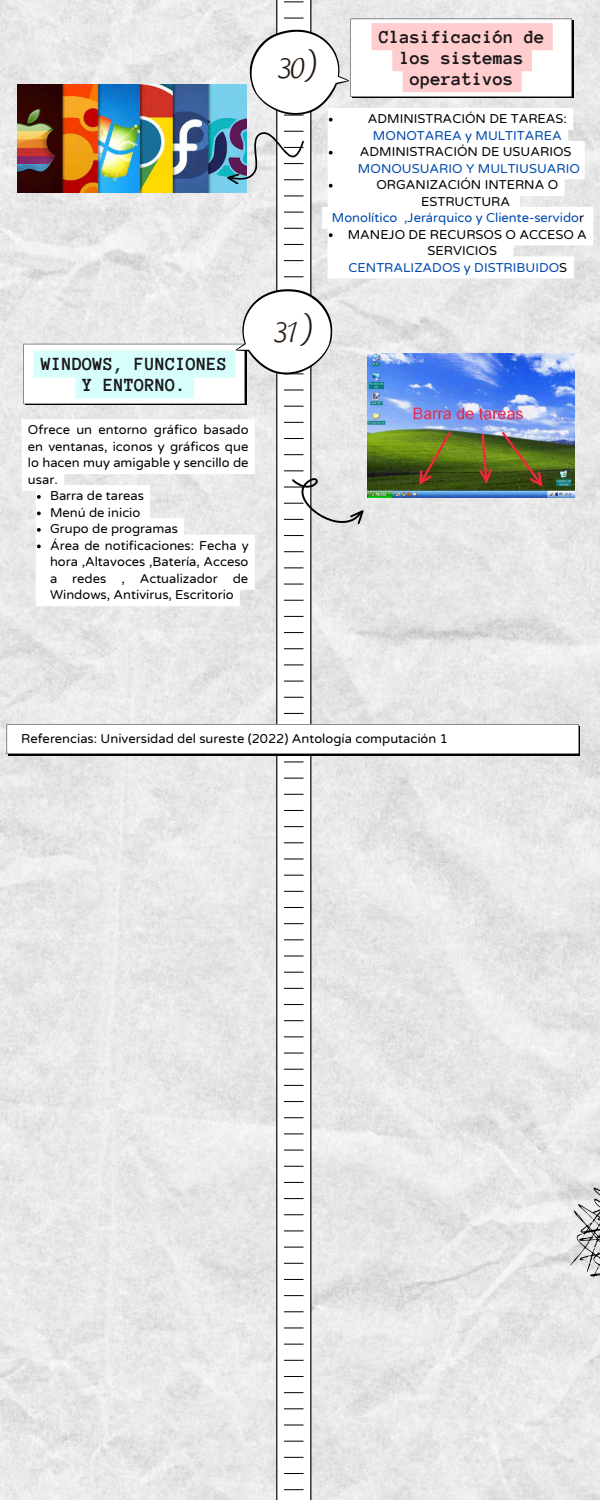
<style>
.page{position:relative;width:600px;height:1500px;background:#fff}
.page>*{position:absolute;margin:0;border:0;box-sizing:border-box;transform-origin:0 0}
.t1{font:32.3px "Charmonman";color:#28190f}
.t2{font:700 19px/21px "Anonymous Pro";color:#1a171b;text-align:center}
.t3{font:13px/16.5px "Varela Round";color:#000}
.t4{font:13px "Varela Round";color:#004aad}
.s1{color:#000}
</style>
<div class="page">
<img style="left:0;top:0;width:600px;height:1500px">
<div style="left:277px;top:0;width:34px;height:1500px;background:#fff"></div>
<hr style="left:276px;top:0;width:1px;height:1500px;background:#000">
<hr style="left:310px;top:0;width:1px;height:1500px;background:#000">
<hr style="left:277px;top:1499px;width:33px;height:1px;background:#000">
<hr style="left:277px;top:0;width:33px;height:1px;background:#000">
<svg style="left:284px;top:2px;width:20px;height:1px"></svg>
<svg style="left:284px;top:196px;width:20px;height:1px"></svg>
<svg style="left:284px;top:212px;width:20px;height:1px"></svg>
<svg style="left:284px;top:228px;width:20px;height:1px"></svg>
<svg style="left:284px;top:244px;width:20px;height:1px"></svg>
<svg style="left:284px;top:260px;width:20px;height:1px"></svg>
<svg style="left:284px;top:422px;width:20px;height:1px"></svg>
<svg style="left:284px;top:438px;width:20px;height:1px"></svg>
<svg style="left:284px;top:454px;width:20px;height:1px"></svg>
<svg style="left:284px;top:551px;width:20px;height:1px"></svg>
<svg style="left:284px;top:568px;width:20px;height:1px"></svg>
<svg style="left:284px;top:584px;width:20px;height:1px"></svg>
<svg style="left:284px;top:600px;width:20px;height:1px"></svg>
<svg style="left:284px;top:616px;width:20px;height:1px"></svg>
<svg style="left:284px;top:632px;width:20px;height:1px"></svg>
<svg style="left:284px;top:648px;width:20px;height:1px"></svg>
<svg style="left:284px;top:665px;width:20px;height:1px"></svg>
<svg style="left:284px;top:681px;width:20px;height:1px"></svg>
<svg style="left:284px;top:697px;width:20px;height:1px"></svg>
<svg style="left:284px;top:713px;width:20px;height:1px"></svg>
<svg style="left:284px;top:762px;width:20px;height:1px"></svg>
<svg style="left:284px;top:778px;width:20px;height:1px"></svg>
<svg style="left:284px;top:794px;width:20px;height:1px"></svg>
<svg style="left:284px;top:810px;width:20px;height:1px"></svg>
<svg style="left:284px;top:826px;width:20px;height:1px"></svg>
<svg style="left:284px;top:842px;width:20px;height:1px"></svg>
<svg style="left:284px;top:859px;width:20px;height:1px"></svg>
<svg style="left:284px;top:875px;width:20px;height:1px"></svg>
<svg style="left:284px;top:891px;width:20px;height:1px"></svg>
<svg style="left:284px;top:907px;width:20px;height:1px"></svg>
<svg style="left:284px;top:923px;width:20px;height:1px"></svg>
<svg style="left:284px;top:939px;width:20px;height:1px"></svg>
<svg style="left:284px;top:956px;width:20px;height:1px"></svg>
<svg style="left:284px;top:972px;width:20px;height:1px"></svg>
<svg style="left:284px;top:988px;width:20px;height:1px"></svg>
<svg style="left:284px;top:1004px;width:20px;height:1px"></svg>
<svg style="left:284px;top:1020px;width:20px;height:1px"></svg>
<svg style="left:284px;top:1037px;width:20px;height:1px"></svg>
<svg style="left:284px;top:1053px;width:20px;height:1px"></svg>
<svg style="left:284px;top:1069px;width:20px;height:1px"></svg>
<svg style="left:284px;top:1085px;width:20px;height:1px"></svg>
<svg style="left:284px;top:1101px;width:20px;height:1px"></svg>
<svg style="left:284px;top:1117px;width:20px;height:1px"></svg>
<svg style="left:284px;top:1134px;width:20px;height:1px"></svg>
<svg style="left:284px;top:1150px;width:20px;height:1px"></svg>
<svg style="left:284px;top:1166px;width:20px;height:1px"></svg>
<svg style="left:284px;top:1182px;width:20px;height:1px"></svg>
<svg style="left:284px;top:1198px;width:20px;height:1px"></svg>
<svg style="left:284px;top:1214px;width:20px;height:1px"></svg>
<svg style="left:284px;top:1231px;width:20px;height:1px"></svg>
<svg style="left:284px;top:1247px;width:20px;height:1px"></svg>
<svg style="left:284px;top:1263px;width:20px;height:1px"></svg>
<svg style="left:284px;top:1279px;width:20px;height:1px"></svg>
<svg style="left:284px;top:1295px;width:20px;height:1px"></svg>
<svg style="left:284px;top:1311px;width:20px;height:1px"></svg>
<svg style="left:284px;top:1328px;width:20px;height:1px"></svg>
<svg style="left:284px;top:1344px;width:20px;height:1px"></svg>
<svg style="left:284px;top:1360px;width:20px;height:1px"></svg>
<svg style="left:284px;top:1376px;width:20px;height:1px"></svg>
<svg style="left:284px;top:1392px;width:20px;height:1px"></svg>
<svg style="left:284px;top:1408px;width:20px;height:1px"></svg>
<svg style="left:284px;top:1425px;width:20px;height:1px"></svg>
<svg style="left:284px;top:1441px;width:20px;height:1px"></svg>
<svg style="left:284px;top:1457px;width:20px;height:1px"></svg>
<svg style="left:284px;top:1473px;width:20px;height:1px"></svg>
<svg style="left:284px;top:1489px;width:20px;height:1px"></svg>
<img style="left:17px;top:84px;width:230px;height:108px">
<svg style="left:226px;top:128px;width:78px;height:57px"></svg>
<svg style="left:350px;top:19px;width:222px;height:78px"></svg>
<svg style="left:247px;top:18px;width:102px;height:100px"></svg>
<svg style="left:284px;top:469px;width:82px;height:67px"></svg>
<svg style="left:23px;top:272px;width:320px;height:135px"></svg>
<div style="left:8px;top:726px;width:572px;height:29px;background:#000"></div>
<svg style="left:7px;top:724px;width:572px;height:30px;background:#f7f7f7"></svg>
<svg style="left:570px;top:1188px;width:30px;height:94px"></svg>
<img style="left:367px;top:353px;width:207px;height:145px">
<svg style="left:322px;top:108px;width:271px;height:170px"></svg>
<svg style="left:329px;top:118px;width:4px;height:4px"></svg>
<svg style="left:329px;top:151px;width:4px;height:4px"></svg>
<svg style="left:329px;top:184px;width:4px;height:4px"></svg>
<svg style="left:329px;top:233px;width:4px;height:4px"></svg>
<svg style="left:22px;top:419px;width:233px;height:187px"></svg>
<svg style="left:37px;top:495px;width:4px;height:4px"></svg>
<svg style="left:37px;top:512px;width:4px;height:3px"></svg>
<svg style="left:37px;top:528px;width:4px;height:4px"></svg>
<svg style="left:37px;top:545px;width:4px;height:3px"></svg>
<h2 class="t2" style="left:41px;top:354px;width:188px">WINDOWS, FUNCIONES<br>Y ENTORNO.</h2>
<p class="t3" style="left:28px;top:422px;width:222px;text-align:justify">Ofrece un entorno gráfico basado en ventanas, iconos y gráficos que lo hacen muy amigable y sencillo de usar.</p>
<p class="t3" style="left:50px;top:488px;width:200px">Barra de tareas<br>Menú de inicio<br>Grupo de programas<br>Área de notificaciones: Fecha y hora ,Altavoces ,Batería, Acceso a redes , Actualizador de<br>Windows, Antivirus, Escritorio</p>
<h1 class="t1" style="left:277px;top:48px;width:43px">30)</h1>
<h1 class="t1" style="left:273px;top:312px;width:43px">31)</h1>
<h2 class="t2" style="left:379px;top:26px;width:167px">Clasificación de los sistemas operativos</h2>
<p class="t3" style="left:368px;top:111px;width:201px">ADMINISTRACIÓN DE TAREAS:</p>
<p class="t4" style="left:373px;top:128px;width:190px">MONOTAREA y MULTITAREA</p>
<p class="t3" style="left:360px;top:144px;width:213px">ADMINISTRACIÓN DE USUARIOS</p>
<p class="t4" style="left:358px;top:161px;width:224px">MONOUSUARIO Y MULTIUSUARIO</p>
<p class="t3" style="left:376px;top:177px;width:183px;text-align:center">ORGANIZACIÓN INTERNA O<br>ESTRUCTURA</p>
<p class="t3" style="left:428px;top:226px;width:161px;text-indent:-80px">MANEJO DE RECURSOS O ACCESO A<br>SERVICIOS</p>
<p class="t4" style="left:332px;top:210px;width:254px">Monolítico ,Jerárquico y Cliente-servido<span class="s1">r</span></p>
<p class="t4" style="left:349px;top:260px;width:220px">CENTRALIZADOS y DISTRIBUIDO<span class="s1">S</span></p>
<p class="t3" style="left:21px;top:731px;width:428px">Referencias: Universidad del sureste (2022) Antología computación 1</p>
</div>
